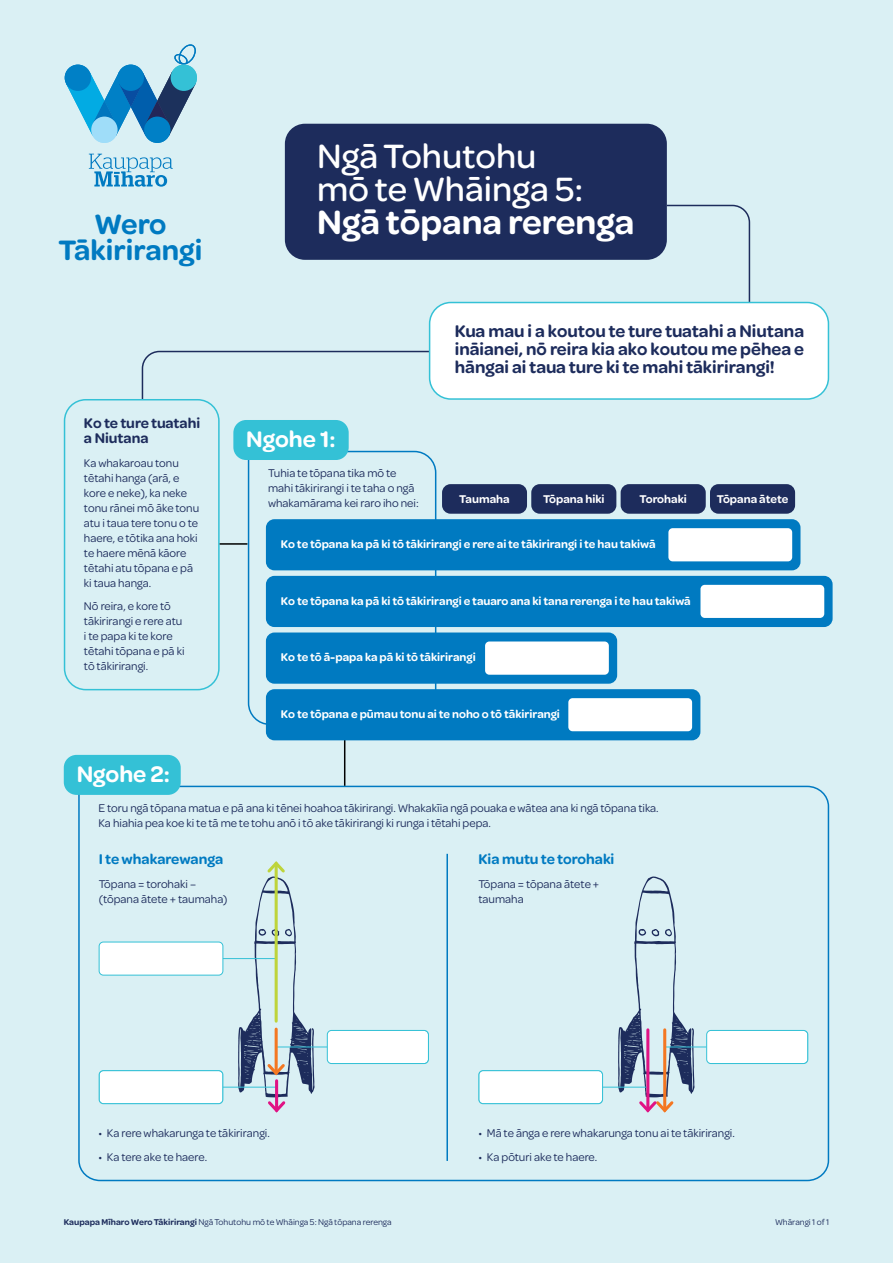
<style>
.page{position:relative;width:893px;height:1263px;background:#daf0f4}
.page>*{position:absolute;margin:0;border:0;box-sizing:border-box;transform-origin:0 0}
.t1{font:500 36px/33px "Omnes";color:#fff}
.t2{font:600 36px "Omnes";color:#fff}
.t3{font:600 30px/25.5px "Omnes";color:#007ac1;text-align:center}
.t4{font:600 24px "Omnes";color:#fff}
.t5{font:600 18px/18px "Omnes";color:#1d2c5c;text-align:justify}
.t6{font:600 15px "Omnes";color:#007ac1}
.t7{font:600 15px/15px "Omnes";color:#1d2c5c}
.t8{font:12px/15px "Omnes";color:#1d2c5c}
.t9{font:600 12px "Omnes";color:#fff}
.t10{font:9px "Omnes";color:#1d2c5c}
.s1{font-weight:600}
</style>
<div class="page">
<svg style="left:78px;top:785px;width:752px;height:397px"></svg>
<svg style="left:141px;top:350px;width:305px;height:50px"></svg>
<svg style="left:665px;top:204px;width:86px;height:98px"></svg>
<div style="left:285px;top:124px;width:382px;height:136px;background:#1d2c5c;border-radius:20px"></div>
<div style="left:430px;top:302px;width:398px;height:97px;background:#fff;border-radius:21px"></div>
<div style="left:429px;top:302px;width:400px;height:98px;border:2px solid #34c1d6;border-radius:21px"></div>
<div style="left:64px;top:399px;width:156px;height:291px;border:2px solid #34c1d6;border-radius:21px"></div>
<hr style="left:220px;top:543px;width:27px;height:2px;background:#000">
<hr style="left:344px;top:721px;width:1px;height:65px;background:#000">
<hr style="left:446px;top:854px;width:2px;height:307px;background:#007ac1">
<div style="left:91px;top:117px;width:26px;height:26px;background:#bbe5f6;border-radius:50%"></div>
<svg style="left:174px;top:44px;width:22px;height:21px"></svg>
<div style="left:65px;top:65px;width:26px;height:26px;background:#0080c6;border-radius:50%"></div>
<svg style="left:66px;top:72px;width:130px;height:64px"></svg>
<div style="left:91px;top:117px;width:27px;height:26px;background:#9fddf9;border-radius:50%"></div>
<div style="left:144px;top:117px;width:26px;height:26px;background:#0080c6;border-radius:50%"></div>
<div style="left:171px;top:65px;width:26px;height:26px;background:#34c1d6;border-radius:50%"></div>
<div style="left:118px;top:65px;width:26px;height:26px;background:#0080c6;border-radius:50%"></div>
<svg style="left:89px;top:154px;width:84px;height:33px"></svg>
<hr style="left:175px;top:958px;width:101px;height:1px;background:#34c1d6">
<hr style="left:276px;top:1046px;width:104px;height:1px;background:#34c1d6">
<hr style="left:175px;top:1087px;width:101px;height:1px;background:#34c1d6">
<div style="left:99px;top:942px;width:124px;height:33px;background:#fff;border-radius:4px"></div>
<div style="left:99px;top:942px;width:124px;height:33px;border:1px solid #34c1d6;border-radius:4px"></div>
<div style="left:99px;top:1070px;width:124px;height:34px;background:#fff"></div>
<div style="left:99px;top:1070px;width:124px;height:34px;border:1px solid #34c1d6;border-radius:4px"></div>
<div style="left:327px;top:1030px;width:101px;height:33px;background:#fff"></div>
<div style="left:327px;top:1030px;width:102px;height:34px;border:1px solid #34c1d6;border-radius:4px"></div>
<hr style="left:554px;top:1087px;width:94px;height:1px;background:#34c1d6">
<hr style="left:665px;top:1046px;width:101px;height:1px;background:#34c1d6">
<div style="left:479px;top:1070px;width:124px;height:34px;background:#fff"></div>
<div style="left:478px;top:1070px;width:125px;height:34px;border:1px solid #34c1d6;border-radius:4px"></div>
<div style="left:707px;top:1030px;width:101px;height:33px;background:#fff"></div>
<div style="left:706px;top:1030px;width:102px;height:34px;border:1px solid #34c1d6;border-radius:4px"></div>
<svg style="left:247px;top:450px;width:190px;height:276px"></svg>
<div style="left:442px;top:484px;width:85px;height:30px;background:#1d2c5c;border-radius:9px"></div>
<div style="left:531px;top:484px;width:85px;height:30px;background:#1d2c5c;border-radius:9px"></div>
<div style="left:621px;top:484px;width:85px;height:30px;background:#1d2c5c;border-radius:9px"></div>
<div style="left:710px;top:484px;width:85px;height:30px;background:#1d2c5c;border-radius:9px"></div>
<div style="left:266px;top:576px;width:567px;height:51px;background:#007ac1;border-radius:9px"></div>
<div style="left:266px;top:632px;width:351px;height:52px;background:#007ac1;border-radius:9px"></div>
<div style="left:266px;top:689px;width:434px;height:51px;background:#007ac1;border-radius:9px"></div>
<div style="left:700px;top:585px;width:124px;height:33px;background:#fff;border-radius:4px"></div>
<div style="left:485px;top:641px;width:124px;height:34px;background:#fff;border-radius:4px"></div>
<div style="left:568px;top:698px;width:124px;height:33px;background:#fff;border-radius:4px"></div>
<div style="left:266px;top:519px;width:534px;height:51px;background:#007ac1;border-radius:9px"></div>
<div style="left:668px;top:528px;width:124px;height:33px;background:#fff;border-radius:4px"></div>
<svg style="left:238px;top:859px;width:77px;height:256px"></svg>
<svg style="left:618px;top:876px;width:77px;height:239px"></svg>
<div style="left:233px;top:420px;width:116px;height:40px;background:#34c1d6;border-radius:13px"></div>
<div style="left:64px;top:755px;width:117px;height:40px;background:#34c1d6;border-radius:13px"></div>
<h2 class="t3" style="left:59px;top:210px;width:145px">Wero<br>Tākirirangi</h2>
<p class="t7" style="left:84px;top:415px;width:118px">Ko te ture tuatahi a Niutana</p>
<p class="t8" style="left:84px;top:454px;width:117px">Ka whakaroau tonu tētahi hanga (arā, e kore e neke), ka neke tonu rānei mō āke tonu atu i taua tere tonu o te haere, e tōtika ana hoki te haere mēnā kāore tētahi atu tōpana e pā ki taua hanga.</p>
<p class="t8" style="left:84px;top:598px;width:102px">Nō reira, e kore tō tākirirangi e rere atu i te papa ki te kore tētahi tōpana e pā ki tō tākirirangi.</p>
<h3 class="t4" style="left:77px;top:757px;width:95px">Ngohe 2:</h3>
<h1 class="t1" style="left:317px;top:137px;width:268px">Ngā Tohutohu mō te Whāinga 5:</h1>
<h1 class="t2" style="left:317px;top:197px;width:319px">Ngā tōpana rerenga</h1>
<h3 class="t4" style="left:246px;top:422px;width:91px">Ngohe 1:</h3>
<p class="t8" style="left:268px;top:465px;width:152px">Tuhia te tōpana tika mō te mahi tākirirangi i te taha o ngā whakamārama kei raro iho nei:</p>
<h3 class="t5" style="left:455px;top:321px;width:351px">Kua mau i a koutou te ture tuatahi a Niutana ināianei, nō reira kia ako koutou me pēhea e hāngai ai taua ture ki te mahi tākirirangi!</h3>
<p class="t9" style="left:459px;top:490px;width:52px">Taumaha</p>
<p class="t9" style="left:543px;top:490px;width:63px">Tōpana hiki</p>
<p class="t9" style="left:639px;top:490px;width:49px">Torohaki</p>
<p class="t9" style="left:717px;top:490px;width:73px">Tōpana ātete</p>
<p class="t9" style="left:281px;top:536px;width:376px">Ko te tōpana ka pā ki tō tākirirangi e rere ai te tākirirangi i te hau takiwā</p>
<p class="t9" style="left:281px;top:592px;width:411px">Ko te tōpana ka pā ki tō tākirirangi e tauaro ana ki tana rerenga i te hau takiwā</p>
<p class="t9" style="left:281px;top:649px;width:196px">Ko te tō ā-papa ka pā ki tō tākirirangi</p>
<p class="t9" style="left:281px;top:706px;width:281px">Ko te tōpana e pūmau tonu ai te noho o tō tākirirangi</p>
<p class="t8" style="left:98px;top:800px;width:562px">E toru ngā tōpana matua e pā ana ki tēnei hoahoa tākirirangi. Whakakīia ngā pouaka e wātea ana ki ngā tōpana tika.<br>Ka hiahia pea koe ki te tā me te tohu anō i tō ake tākirirangi ki runga i tētahi pepa.</p>
<p class="t6" style="left:99px;top:849px;width:126px">I te whakarewanga</p>
<p class="t8" style="left:99px;top:876px;width:130px">Tōpana = torohaki – (tōpana ātete + taumaha)</p>
<p class="t8" style="left:98px;top:1125px;width:173px">• Ka rere whakarunga te tākirirangi.</p>
<p class="t8" style="left:98px;top:1149px;width:110px">• Ka tere ake te haere.</p>
<p class="t6" style="left:478px;top:849px;width:138px">Kia mutu te torohaki</p>
<p class="t8" style="left:478px;top:876px;width:122px">Tōpana = tōpana ātete + taumaha</p>
<p class="t8" style="left:478px;top:1125px;width:258px">• Mā te ānga e rere whakarunga tonu ai te tākirirangi.</p>
<p class="t8" style="left:478px;top:1149px;width:120px">• Ka pōturi ake te haere.</p>
<p class="t10" style="left:64px;top:1215px;width:329px"><span class="s1">Kaupapa Mīharo Wero Tākirirangi</span> Ngā Tohutohu mō te Whāinga 5: Ngā tōpana rerenga</p>
<p class="t10" style="left:775px;top:1215px;width:56px">Whārangi 1 of 1</p>
</div>
